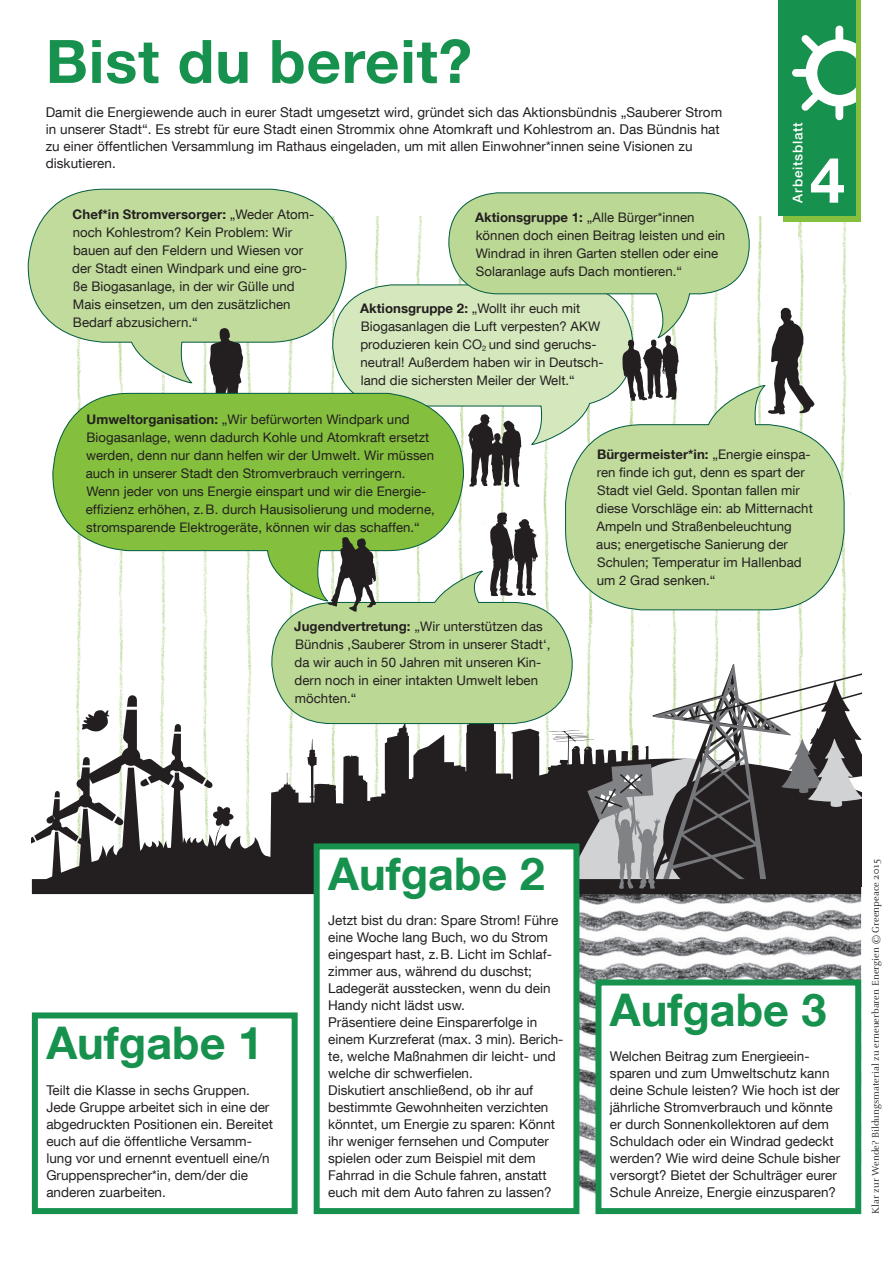
<style>
.page{position:relative;width:893px;height:1263px;background:#fff}
.page>*{position:absolute;margin:0;border:0;box-sizing:border-box;transform-origin:0 0}
.t1{font:700 63.15px "Helvetica Neue LT Com";color:#fff}
.t2{font:700 60px "Helvetica Neue LT Com";letter-spacing:.015em;color:#16914e}
.t3{font:700 45px "Helvetica Neue LT Com";color:#16914e}
.t4{font:13.5px/17px "Helvetica Neue LT Com";color:#231f20}
.t5{font:500 13.5px "Helvetica Neue LT Com";letter-spacing:.05em;color:#fff}
.t6{font:13.2px/18px "Helvetica Neue LT Com";letter-spacing:.005em;color:#231f20}
.t7{font:10.5px "Celeste";letter-spacing:.005em;color:#231f20}
.s1{font-weight:700}
</style>
<div class="page">
<img style="left:579px;top:894px;width:282px;height:303px">
<img style="left:62px;top:216px;width:796px;height:477px">
<svg style="left:314px;top:724px;width:249px;height:119px;fill:#231f20"></svg>
<div style="left:32px;top:879px;width:829px;height:15px;background:#231f20"></div>
<svg style="left:332px;top:284px;width:233px;height:163px;background:#d6e7c2"></svg>
<svg style="left:27px;top:188px;width:320px;height:197px"></svg>
<svg style="left:209px;top:328px;width:34px;height:65px;background:#56584e"></svg>
<svg style="left:52px;top:393px;width:412px;height:210px"></svg>
<div style="left:783px;top:0;width:78px;height:221px;background:#84bf3e"></div>
<svg style="left:468px;top:414px;width:54px;height:73px"></svg>
<svg style="left:448px;top:192px;width:302px;height:209px"></svg>
<svg style="left:490px;top:512px;width:48px;height:56px"></svg>
<svg style="left:32px;top:693px;width:282px;height:194px"></svg>
<svg style="left:565px;top:383px;width:280px;height:228px"></svg>
<svg style="left:271px;top:568px;width:302px;height:156px"></svg>
<svg style="left:768px;top:307px;width:46px;height:108px"></svg>
<svg style="left:327px;top:537px;width:49px;height:75px"></svg>
<svg style="left:563px;top:648px;width:298px;height:241px"></svg>
<div style="left:32px;top:1012px;width:266px;height:202px;border:6px solid #16914e"></div>
<div style="left:317px;top:846px;width:259px;height:365px;background:#fff"></div>
<div style="left:314px;top:843px;width:265px;height:371px;border:6px solid #16914e"></div>
<div style="left:598px;top:982px;width:260px;height:229px;background:#fff"></div>
<div style="left:595px;top:979px;width:266px;height:235px;border:6px solid #16914e"></div>
<div style="left:778px;top:0;width:78px;height:216px;background:#16914e"></div>
<svg style="left:792px;top:26px;width:64px;height:94px"></svg>
<h2 class="t2" style="left:46px;top:24px;width:428px">Bist du bereit?</h2>
<p class="t4" style="left:46px;top:103px;width:678px">Damit die Energiewende auch in eurer Stadt umgesetzt wird, gründet sich das Aktionsbündnis „Sauberer Strom in unserer Stadt“. Es strebt für eure Stadt einen Strommix ohne Atomkraft und Kohlestrom an. Das Bündnis hat zu einer öffentlichen Versammlung im Rathaus eingeladen, um mit allen Einwohner*innen seine Visionen zu diskutieren.</p>
<p class="t5" style="left:790px;top:203px;width:82px;rotate:-90deg">Arbeitsblatt</p>
<h1 class="t1" style="left:810px;top:140px;width:37px">4</h1>
<p class="t6" style="left:72px;top:205px;width:244px"><span class="s1">Chef*in Stromversorger:</span> „Weder Atom&shy;noch Kohlestrom? Kein Problem: Wir bauen auf den Feldern und Wiesen vor der Stadt einen Windpark und eine gro&shy;ße Biogasanlage, in der wir Gülle und Mais einsetzen, um den zusätzlichen Bedarf abzusichern.“</p>
<p class="t6" style="left:475px;top:208px;width:252px"><span class="s1">Aktionsgruppe 1:</span> „Alle Bürger*innen können doch einen Beitrag leisten und ein Windrad in ihren Garten stellen oder eine Solaranlage aufs Dach montieren.“</p>
<p class="t6" style="left:360px;top:299px;width:245px"><span class="s1">Aktionsgruppe 2:</span> „Wollt ihr euch mit Biogasanlagen die Luft verpesten? AKW produzieren kein CO<sub>2</sub> und sind geruchs&shy;neutral! Außerdem haben wir in Deutsch&shy;land die sichersten Meiler der Welt.“</p>
<p class="t6" style="left:86px;top:410px;width:351px"><span class="s1">Umweltorganisation:</span> „Wir befürworten Windpark und Biogasanlage, wenn dadurch Kohle und Atomkraft ersetzt werden, denn nur dann helfen wir der Umwelt. Wir müssen auch in unserer Stadt den Stromverbrauch verringern.<br>Wenn jeder von uns Energie einspart und wir die Energie&shy;effizienz erhöhen, z.B. durch Hausisolierung und moderne, stromsparende Elektrogeräte, können wir das schaffen.“</p>
<p class="t6" style="left:596px;top:445px;width:218px"><span class="s1">Bürgermeister*in:</span> „Energie einspa&shy;ren finde ich gut, denn es spart der<br>Stadt viel Geld. Spontan fallen mir diese Vorschläge ein: ab Mitternacht<br>Ampeln und Straßenbeleuchtung aus; energetische Sanierung der<br>Schulen; Temperatur im Hallenbad um 2 Grad senken.“</p>
<p class="t6" style="left:294px;top:617px;width:258px"><span class="s1">Jugendvertretung:</span> „Wir unterstützen das Bündnis ‚Sauberer Strom in unserer Stadt‘, da wir auch in 50 Jahren mit unseren Kin&shy;dern noch in einer intakten Umwelt leben möchten.“</p>
<h3 class="t3" style="left:46px;top:1015px;width:218px">Aufgabe 1</h3>
<p class="t4" style="left:46px;top:1081px;width:228px">Teilt die Klasse in sechs Gruppen.<br>Jede Gruppe arbeitet sich in eine der abgedruckten Positionen ein. Bereitet euch auf die öffentliche Versamm&shy;lung vor und ernennt eventuell eine/n Gruppensprecher*in, dem/der die anderen zuarbeiten.</p>
<h3 class="t3" style="left:328px;top:846px;width:218px">Aufgabe 2</h3>
<p class="t4" style="left:328px;top:911px;width:237px">Jetzt bist du dran: Spare Strom! Führe eine Woche lang Buch, wo du Strom eingespart hast, z.B. Licht im Schlaf&shy;zimmer aus, während du duschst; Ladegerät ausstecken, wenn du dein Handy nicht lädst usw.<br>Präsentiere deine Einsparerfolge in einem Kurzreferat (max. 3 min). Berich&shy;te, welche Maßnahmen dir leicht- und welche dir schwerfielen.<br>Diskutiert anschließend, ob ihr auf bestimmte Gewohnheiten verzichten könntet, um Energie zu sparen: Könnt ihr weniger fernsehen und Computer spielen oder zum Beispiel mit dem Fahrrad in die Schule fahren, anstatt euch mit dem Auto fahren zu lassen?</p>
<h3 class="t3" style="left:610px;top:982px;width:218px">Aufgabe 3</h3>
<p class="t4" style="left:610px;top:1047px;width:232px">Welchen Beitrag zum Energieein&shy;sparen und zum Umweltschutz kann deine Schule leisten? Wie hoch ist der jährliche Stromverbrauch und könnte er durch Sonnenkollektoren auf dem Schuldach oder ein Windrad gedeckt werden? Wie wird deine Schule bisher versorgt? Bietet der Schulträger eurer Schule Anreize, Energie einzusparen?</p>
<p class="t7" style="left:870px;top:1214px;width:357px;rotate:-90deg">Klar zur Wende? Bildungsmaterial zu erneuerbaren Energien © Greenpeace 2015</p>
</div>
